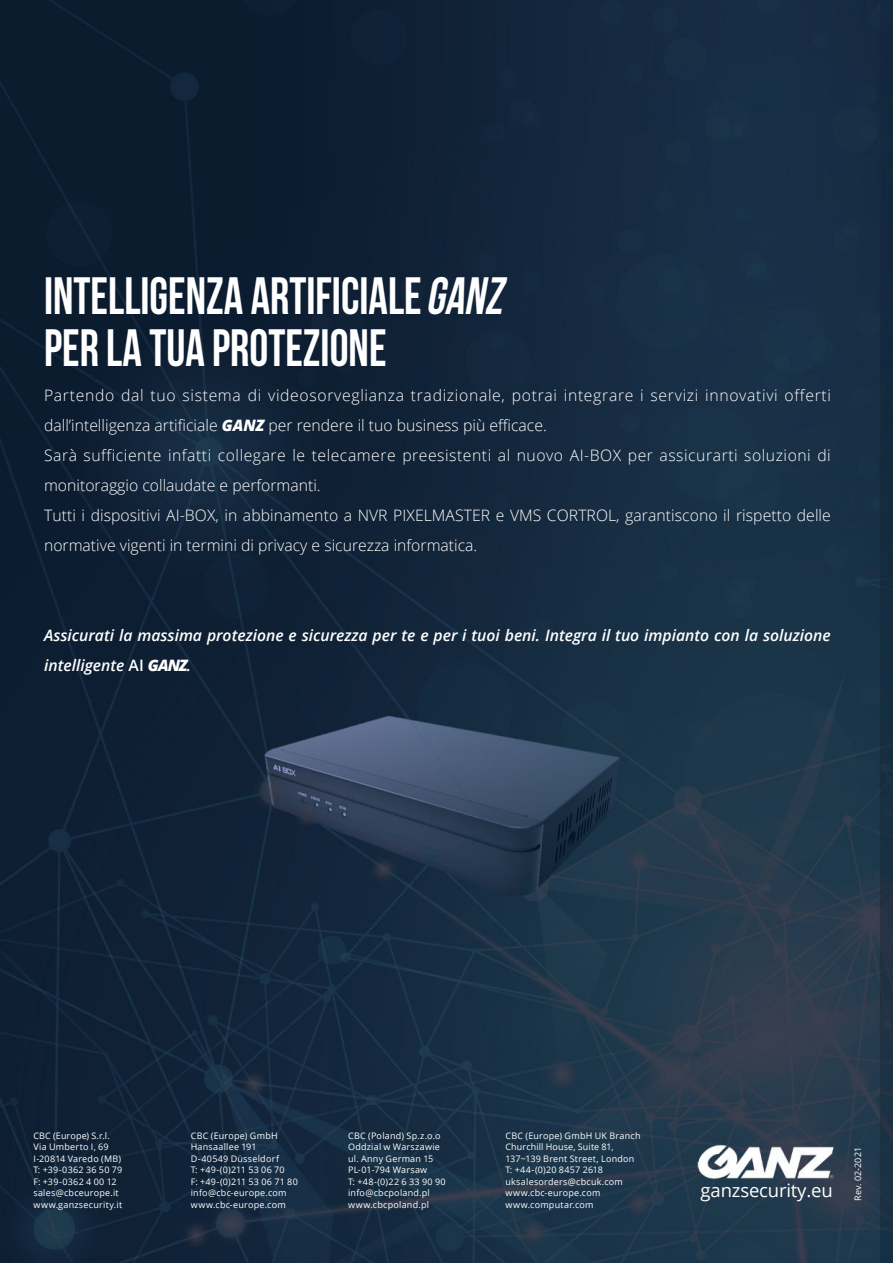
<style>
.page{position:relative;width:893px;height:1263px;background:#fff}
.page>*{position:absolute;margin:0;border:0;box-sizing:border-box;transform-origin:0 0}
.t1{font:52.5px/52.5px "Bebas Neue";color:#fff;scale:.91 1}
.t2{font:18.45px "Open Sans";letter-spacing:-.01em;color:#fff}
.t3{font:300 15.75px/30px "Open Sans";letter-spacing:.005em;color:#fff}
.t4{font:italic 600 15.75px/30px "Open Sans";color:#fff}
.t5{font:9px "Open Sans";letter-spacing:.025em;color:#fff}
.s1{font-style:italic}
.s2{font-weight:800;font-style:italic}
.s3{font-style:normal}
.s4{font-weight:800}
</style>
<div class="page">
<img style="left:0;top:0;width:893px;height:1263px">
<h1 class="t1" style="left:44px;top:269px;width:516px">INTELLIGENZA ARTIFICIALE <span class="s1">GANZ<br></span>PER LA TUA PROTEZIONE</h1>
<p class="t3" style="left:44px;top:380px;width:788px">Partendo dal tuo sistema di videosorveglianza tradizionale, potrai integrare i servizi innovativi offerti dall’intelligenza artificiale <span class="s2">GANZ</span> per rendere il tuo business più efficace.<br>Sarà sufficiente infatti collegare le telecamere preesistenti al nuovo AI-BOX per assicurarti soluzioni di monitoraggio collaudate e performanti.<br>Tutti i dispositivi AI-BOX, in abbinamento a NVR PIXELMASTER e VMS CORTROL, garantiscono il rispetto delle normative vigenti in termini di privacy e sicurezza informatica.</p>
<h3 class="t4" style="left:44px;top:620px;width:788px">Assicurati la massima protezione e sicurezza per te e per i tuoi beni. Integra il tuo impianto con la soluzione intelligente <span class="s3">AI</span> <span class="s4">GANZ</span>.</h3>
<p class="t5" style="left:33px;top:1129px;width:78px">CBC (Europe) S.r.l.</p>
<p class="t5" style="left:191px;top:1129px;width:89px">CBC (Europe) GmbH</p>
<p class="t5" style="left:348px;top:1129px;width:94px">CBC (Poland) Sp.z.o.o</p>
<p class="t5" style="left:505px;top:1129px;width:137px">CBC (Europe) GmbH UK Branch</p>
<p class="t5" style="left:33px;top:1141px;width:77px">Via Umberto I, 69</p>
<p class="t5" style="left:191px;top:1141px;width:67px">Hansaallee 191</p>
<p class="t5" style="left:348px;top:1141px;width:93px">Oddzial w Warszawie</p>
<p class="t5" style="left:505px;top:1141px;width:110px">Churchill House, Suite 81,</p>
<p class="t5" style="left:33px;top:1152px;width:89px">I-20814 Varedo (MB)</p>
<p class="t5" style="left:191px;top:1152px;width:90px">D-40549 Düsseldorf</p>
<p class="t5" style="left:348px;top:1152px;width:87px">ul. Anny German 15</p>
<p class="t5" style="left:505px;top:1152px;width:130px">137~139 Brent Street, London</p>
<p class="t5" style="left:33px;top:1164px;width:90px">T: +39-0362 36 50 79</p>
<p class="t5" style="left:191px;top:1164px;width:95px">T: +49-(0)211 53 06 70</p>
<p class="t5" style="left:348px;top:1164px;width:81px">PL-01-794 Warsaw</p>
<p class="t5" style="left:505px;top:1164px;width:99px">T: +44-(0)20 8457 2618</p>
<p class="t5" style="left:33px;top:1175px;width:85px">F: +39-0362 4 00 12</p>
<p class="t5" style="left:191px;top:1175px;width:109px">F: +49-(0)211 53 06 71 80</p>
<p class="t5" style="left:348px;top:1175px;width:99px">T: +48-(0)22 6 33 90 90</p>
<p class="t5" style="left:505px;top:1175px;width:119px">uksalesorders@cbcuk.com</p>
<p class="t5" style="left:33px;top:1187px;width:87px">sales@cbceurope.it</p>
<p class="t5" style="left:191px;top:1187px;width:97px">info@cbc-europe.com</p>
<p class="t5" style="left:348px;top:1187px;width:83px">info@cbcpoland.pl</p>
<p class="t5" style="left:505px;top:1187px;width:96px">www.cbc-europe.com</p>
<p class="t5" style="left:33px;top:1198px;width:90px">www.ganzsecurity.it</p>
<p class="t5" style="left:191px;top:1198px;width:96px">www.cbc-europe.com</p>
<p class="t5" style="left:348px;top:1198px;width:83px">www.cbcpoland.pl</p>
<p class="t5" style="left:505px;top:1198px;width:90px">www.computar.com</p>
<h2 class="t2" style="left:701px;top:1178px;width:134px">ganzsecurity.eu</h2>
<p class="t5" style="left:852px;top:1201px;width:55px;rotate:-90deg">Rev. 02-2021</p>
</div>
